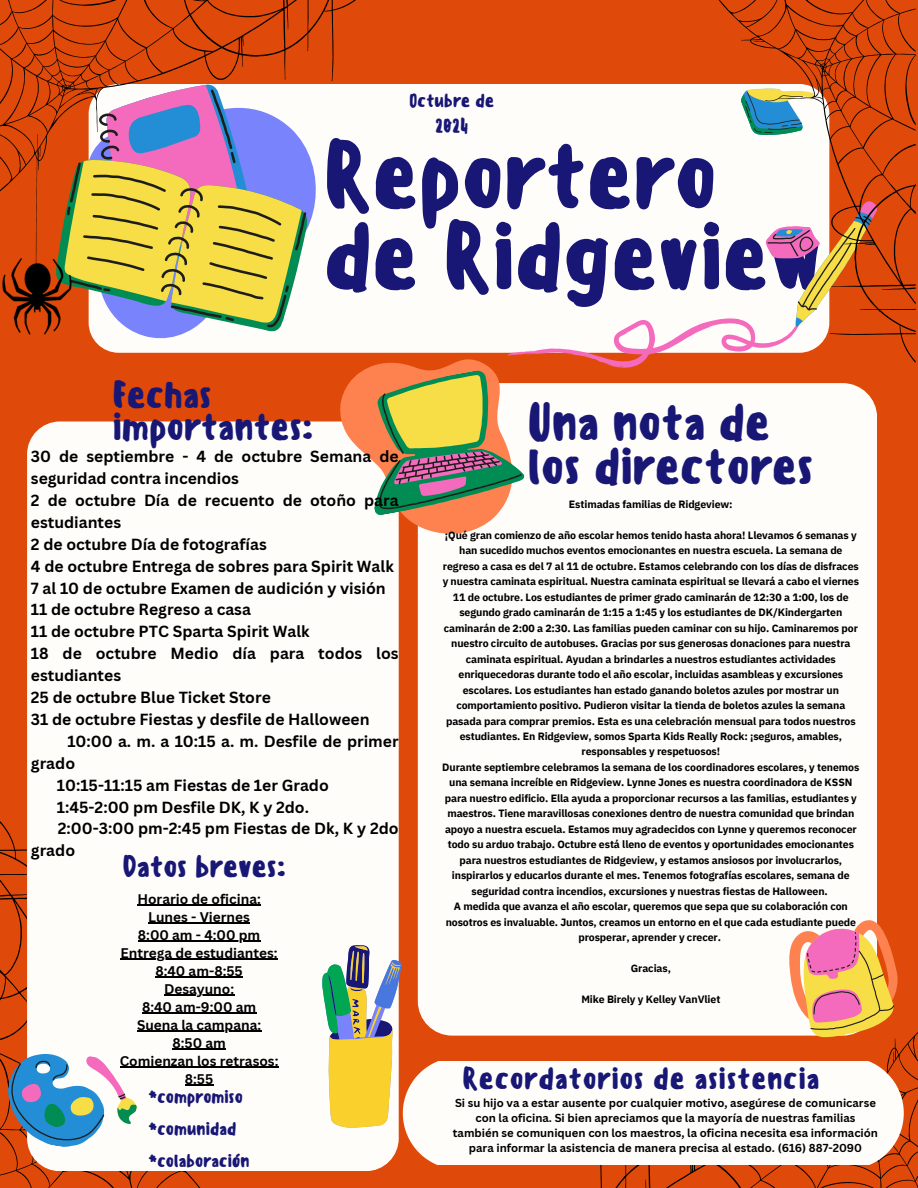
<style>
.page{position:relative;width:918px;height:1188px;background:#df4909}
.page>*{position:absolute;margin:0;border:0;box-sizing:border-box;transform-origin:0 0}
.t1{font:500 90.75px/81px "Sensei";letter-spacing:-.025em;color:#181775}
.t2{font:500 49.2px/43.8px "Sensei";letter-spacing:-.025em;color:#181775}
.t3{font:500 37.2px/32.4px "Sensei";letter-spacing:-.025em;color:#181775}
.t4{font:500 29.55px "Sensei";letter-spacing:-.025em;color:#181775}
.t5{font:500 29.4px "Sensei";color:#181775}
.t6{font:500 18px/24.8px "Sensei";letter-spacing:-.025em;color:#181775;text-align:center}
.t7{font:500 17.55px "Sensei";letter-spacing:-.025em;color:#181775}
.t8{font:700 15.75px/21.9px "Canva Sans";color:#000}
.t9{font:700 13.65px "Canva Sans";color:#000}
.t10{font:700 11.25px/15px "Canva Sans";color:#000;text-align:center}
.t11{font:700 10.5px/15.5px "IBM Plex Sans";letter-spacing:-.01em;color:#000;text-align:center}
</style>
<div class="page">
<div style="left:89px;top:84px;width:740px;height:269px;background:#fffdfa;border-radius:30px"></div>
<svg style="left:572px;top:1032px;width:346px;height:156px"></svg>
<div style="left:418px;top:383px;width:459px;height:653px;background:#fffdfa;border-radius:34px"></div>
<svg style="left:0;top:821px;width:200px;height:367px"></svg>
<div style="left:27px;top:421px;width:372px;height:750px;background:#fffdfa;border-radius:33px"></div>
<svg style="left:295px;top:391px;width:201px;height:183px"></svg>
<svg style="left:29px;top:196px;width:324px;height:195px"></svg>
<svg style="left:72px;top:196px;width:236px;height:136px"></svg>
<svg style="left:72px;top:196px;width:234px;height:131px;fill:#f7de46"></svg>
<svg style="left:353px;top:320px;width:524px;height:196px"></svg>
<svg style="left:322px;top:945px;width:80px;height:182px"></svg>
<svg style="left:780px;top:920px;width:124px;height:121px"></svg>
<svg style="left:0;top:1046px;width:138px;height:107px"></svg>
<div style="left:403px;top:1062px;width:501px;height:103px;background:#fffdfa"></div>
<svg style="left:0;top:0;width:356px;height:196px"></svg>
<svg style="left:715px;top:0;width:201px;height:363px"></svg>
<img style="left:2px;top:134px;width:70px;height:200px">
<hr style="left:137px;top:905px;width:124px;height:1px;background:#000">
<hr style="left:148px;top:923px;width:102px;height:1px;background:#000">
<hr style="left:138px;top:941px;width:122px;height:1px;background:#000">
<hr style="left:121px;top:959px;width:157px;height:1px;background:#000">
<hr style="left:155px;top:977px;width:88px;height:1px;background:#000">
<hr style="left:164px;top:995px;width:70px;height:1px;background:#000">
<hr style="left:142px;top:1013px;width:114px;height:1px;background:#000">
<hr style="left:137px;top:1031px;width:124px;height:1px;background:#000">
<hr style="left:172px;top:1049px;width:54px;height:1px;background:#000">
<hr style="left:120px;top:1067px;width:159px;height:1px;background:#000">
<svg style="left:185px;top:1085px;width:28px;height:1px"></svg>
<p class="t6" style="left:409px;top:88px;width:87px">Octubre de<br>2024</p>
<p class="t1" style="left:323px;top:136px;width:502px">Reportero de Ridgeview</p>
<p class="t3" style="left:112px;top:378px;width:203px">Fechas importantes:</p>
<p class="t8" style="left:31px;top:445px;width:369px">30 de septiembre - 4 de octubre Semana de</p>
<p class="t8" style="left:31px;top:467px;width:210px">seguridad contra incendios</p>
<p class="t8" style="left:31px;top:489px;width:369px">2 de octubre Día de recuento de otoño para</p>
<p class="t8" style="left:31px;top:511px;width:92px">estudiantes</p>
<p class="t8" style="left:31px;top:533px;width:237px">2 de octubre Día de fotografías</p>
<p class="t8" style="left:31px;top:555px;width:364px">4 de octubre Entrega de sobres para Spirit Walk</p>
<p class="t8" style="left:31px;top:577px;width:356px">7 al 10 de octubre Examen de audición y visión</p>
<p class="t8" style="left:31px;top:598px;width:222px">11 de octubre Regreso a casa</p>
<p class="t8" style="left:31px;top:620px;width:280px">11 de octubre PTC Sparta Spirit Walk</p>
<p class="t8" style="left:31px;top:642px;width:369px">18 de octubre Medio día para todos los</p>
<p class="t8" style="left:31px;top:664px;width:92px">estudiantes</p>
<p class="t8" style="left:31px;top:686px;width:241px">25 de octubre Blue Ticket Store</p>
<p class="t8" style="left:31px;top:708px;width:340px">31 de octubre Fiestas y desfile de Halloween</p>
<p class="t8" style="left:67px;top:730px;width:333px">10:00 a. m. a 10:15 a. m. Desfile de primer</p>
<p class="t8" style="left:31px;top:752px;width:46px">grado</p>
<p class="t8" style="left:57px;top:774px;width:274px">10:15-11:15 am Fiestas de 1er Grado</p>
<p class="t8" style="left:57px;top:795px;width:254px">1:45-2:00 pm Desfile DK, K y 2do.</p>
<p class="t8" style="left:31px;top:817px;width:369px;text-indent:27px">2:00-3:00 pm-2:45 pm Fiestas de Dk, K y 2do grado</p>
<p class="t4" style="left:122px;top:849px;width:166px">Datos breves:</p>
<p class="t9" style="left:137px;top:889px;width:125px">Horario de oficina:</p>
<h3 class="t9" style="left:148px;top:907px;width:103px">Lunes - Viernes</h3>
<h2 class="t9" style="left:138px;top:925px;width:124px">8:00 am - 4:00 pm</h2>
<p class="t9" style="left:121px;top:943px;width:159px">Entrega de estudiantes:</p>
<p class="t9" style="left:155px;top:961px;width:89px">8:40 am-8:55</p>
<p class="t9" style="left:164px;top:979px;width:72px">Desayuno:</p>
<p class="t9" style="left:142px;top:997px;width:116px">8:40 am-9:00 am</p>
<p class="t9" style="left:137px;top:1015px;width:126px">Suena la campana:</p>
<p class="t9" style="left:172px;top:1033px;width:55px">8:50 am</p>
<h6 class="t9" style="left:120px;top:1051px;width:160px">Comienzan los retrasos:</h6>
<h4 class="t9" style="left:185px;top:1069px;width:30px">8:55</h4>
<h5 class="t7" style="left:148px;top:1087px;width:96px">*compromiso</h5>
<h1 class="t7" style="left:148px;top:1118px;width:90px">*comunidad</h1>
<p class="t7" style="left:148px;top:1150px;width:103px">*colaboración</p>
<p class="t2" style="left:527px;top:401px;width:289px">Una nota de los directores</p>
<p class="t11" style="left:569px;top:496px;width:165px">Estimadas familias de Ridgeview:</p>
<p class="t11" style="left:443px;top:527px;width:418px">¡Qué gran comienzo de año escolar hemos tenido hasta ahora! Llevamos 6 semanas y han sucedido muchos eventos emocionantes en nuestra escuela. La semana de regreso a casa es del 7 al 11 de octubre. Estamos celebrando con los días de disfraces y nuestra caminata espiritual. Nuestra caminata espiritual se llevará a cabo el viernes 11 de octubre. Los estudiantes de primer grado caminarán de 12:30 a 1:00, los de segundo grado caminarán de 1:15 a 1:45 y los estudiantes de DK/Kindergarten caminarán de 2:00 a 2:30. Las familias pueden caminar con su hijo. Caminaremos por nuestro circuito de autobuses. Gracias por sus generosas donaciones para nuestra caminata espiritual. Ayudan a brindarles a nuestros estudiantes actividades enriquecedoras durante todo el año escolar, incluidas asambleas y excursiones escolares. Los estudiantes han estado ganando boletos azules por mostrar un comportamiento positivo. Pudieron visitar la tienda de boletos azules la semana pasada para comprar premios. Esta es una celebración mensual para todos nuestros estudiantes. En Ridgeview, somos Sparta Kids Really Rock: ¡seguros, amables, responsables y respetuosos!</p>
<p class="t11" style="left:442px;top:759px;width:419px">Durante septiembre celebramos la semana de los coordinadores escolares, y tenemos una semana increíble en Ridgeview. Lynne Jones es nuestra coordinadora de KSSN para nuestro edificio. Ella ayuda a proporcionar recursos a las familias, estudiantes y maestros. Tiene maravillosas conexiones dentro de nuestra comunidad que brindan apoyo a nuestra escuela. Estamos muy agradecidos con Lynne y queremos reconocer todo su arduo trabajo. Octubre está lleno de eventos y oportunidades emocionantes para nuestros estudiantes de Ridgeview, y estamos ansiosos por involucrarlos, inspirarlos y educarlos durante el mes. Tenemos fotografías escolares, semana de seguridad contra incendios, excursiones y nuestras fiestas de Halloween.</p>
<p class="t11" style="left:446px;top:899px;width:412px">A medida que avanza el año escolar, queremos que sepa que su colaboración con nosotros es invaluable. Juntos, creamos un entorno en el que cada estudiante puede prosperar, aprender y crecer.</p>
<p class="t11" style="left:631px;top:960px;width:42px">Gracias,</p>
<p class="t11" style="left:581px;top:991px;width:141px">Mike Birely y Kelley VanVliet</p>
<p class="t5" style="left:462px;top:1061px;width:359px">Recordatorios de asistencia</p>
<p class="t10" style="left:453px;top:1095px;width:427px">Si su hijo va a estar ausente por cualquier motivo, asegúrese de comunicarse con la oficina. Si bien apreciamos que la mayoría de nuestras familias también se comuniquen con los maestros, la oficina necesita esa información para informar la asistencia de manera precisa al estado. (616) 887-2090</p>
</div>
